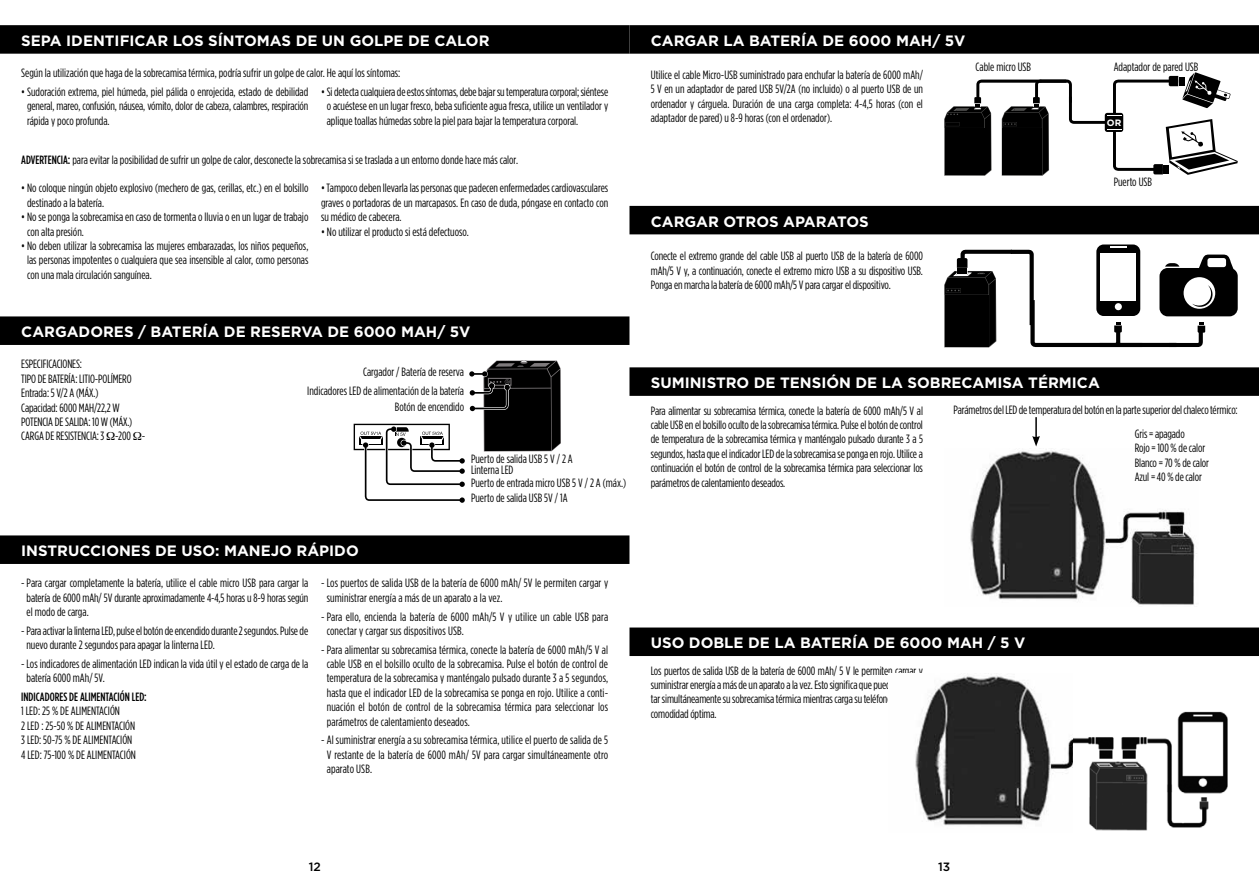
<style>
.page{position:relative;width:1259px;height:893px;background:#fff}
.page>*{position:absolute;margin:0;border:0;box-sizing:border-box;transform-origin:0 0}
.t1{font:700 15px "Gotham";color:#fff}
.t2{font:12px/14.4px "Gotham Condensed";color:#000}
.t3{font:500 12px "Gotham Condensed";color:#000}
.t4{font:500 12px "Gotham";color:#000}
.t5{font:700 9.15px "Gotham";color:#fff}
.s1{font-weight:500}
</style>
<div class="page">
<div style="left:629px;top:25px;width:630px;height:29px;background:#000"></div>
<div style="left:629px;top:206px;width:630px;height:28px;background:#000"></div>
<div style="left:629px;top:367px;width:630px;height:29px;background:#000"></div>
<svg style="left:944px;top:72px;width:294px;height:104px"></svg>
<svg style="left:1096px;top:244px;width:44px;height:72px"></svg>
<svg style="left:944px;top:247px;width:293px;height:101px"></svg>
<img style="left:970px;top:450px;width:227px;height:155px">
<hr style="left:1035px;top:417px;width:2px;height:21px;background:#000">
<svg style="left:1032px;top:436px;width:8px;height:10px"></svg>
<div style="left:629px;top:627px;width:630px;height:29px;background:#000"></div>
<div style="left:0;top:25px;width:629px;height:29px;background:#000"></div>
<div style="left:0;top:316px;width:629px;height:29px;background:#000"></div>
<div style="left:0;top:535px;width:629px;height:29px;background:#000"></div>
<svg style="left:354px;top:360px;width:207px;height:143px"></svg>
<img style="left:915px;top:675px;width:159px;height:151px">
<img style="left:1074px;top:711px;width:154px;height:120px">
<p class="t1" style="left:21px;top:31px;width:470px">SEPA IDENTIFICAR LOS SÍNTOMAS DE UN GOLPE DE CALOR</p>
<p class="t2" style="left:21px;top:66px;width:381px">Según la utilización que haga de la sobrecamisa térmica, podría sufrir un golpe de calor. He aquí los síntomas:</p>
<p class="t2" style="left:27px;top:84px;width:283px;text-align:justify;text-indent:-6px">• Sudoración extrema, piel húmeda, piel pálida o enrojecida, estado de debilidad general, mareo, confusión, náusea, vómito, dolor de cabeza, calambres, respiración rápida y poco profunda.</p>
<p class="t2" style="left:327px;top:84px;width:283px;text-align:justify;text-indent:-6px">• Si detecta cualquiera de estos síntomas, debe bajar su temperatura corporal; siéntese o acuéstese en un lugar fresco, beba suficiente agua fresca, utilice un ventilador y aplique toallas húmedas sobre la piel para bajar la temperatura corporal.</p>
<p class="t2" style="left:21px;top:152px;width:498px"><span class="s1">ADVERTENCIA:</span> para evitar la posibilidad de sufrir un golpe de calor, desconecte la sobrecamisa si se traslada a un entorno donde hace más calor.</p>
<p class="t2" style="left:27px;top:181px;width:283px;text-indent:-6px">• No coloque ningún objeto explosivo (mechero de gas, cerillas, etc.) en el bolsillo destinado a la batería.</p>
<p class="t2" style="left:27px;top:210px;width:283px;text-indent:-6px">• No se ponga la sobrecamisa en caso de tormenta o lluvia o en un lugar de trabajo con alta presión.</p>
<p class="t2" style="left:27px;top:239px;width:283px;text-align:justify;text-indent:-6px">• No deben utilizar la sobrecamisa las mujeres embarazadas, los niños pequeños, las personas impotentes o cualquiera que sea insensible al calor, como personas con una mala circulación sanguínea.</p>
<p class="t2" style="left:321px;top:181px;width:289px;text-align:justify">• Tampoco deben llevarla las personas que padecen enfermedades cardiovasculares graves o portadoras de un marcapasos. En caso de duda, póngase en contacto con su médico de cabecera.</p>
<p class="t2" style="left:321px;top:224px;width:149px">• No utilizar el producto si está defectuoso.</p>
<p class="t1" style="left:21px;top:322px;width:451px">CARGADORES / BATERÍA DE RESERVA DE 6000 MAH/ 5V</p>
<p class="t2" style="left:21px;top:357px;width:126px">ESPECIFICACIONES:<br>TIPO DE BATERÍA: LITIO-POLÍMERO<br>Entrada: 5 V/2 A (MÁX.)<br>Capacidad: 6000 MAH/22,2 W<br>POTENCIA DE SALIDA: 10 W (MÁX.)<br>CARGA DE RESISTENCIA: 3 -200 -</p>
<p class="t2" style="left:363px;top:364px;width:103px">Cargador / Batería de reserva</p>
<p class="t2" style="left:307px;top:383px;width:158px;line-height:15.9px;text-align:right">Indicadores LED de alimentación de la batería<br>Botón de encendido</p>
<p class="t2" style="left:471px;top:453px;width:103px;line-height:10.8px">Puerto de salida USB 5 V / 2 A<br>Linterna LED</p>
<p class="t2" style="left:471px;top:475px;width:157px;line-height:15.6px">Puerto de entrada micro USB 5 V / 2 A (máx.)<br>Puerto de salida USB 5V / 1A</p>
<p class="t1" style="left:21px;top:541px;width:339px">INSTRUCCIONES DE USO: MANEJO RÁPIDO</p>
<p class="t2" style="left:27px;top:576px;width:283px;text-align:justify;text-indent:-5px">- Para cargar completamente la batería, utilice el cable micro USB para cargar la batería de 6000 mAh/ 5V durante aproximadamente 4-4,5 horas u 8-9 horas según el modo de carga.</p>
<p class="t2" style="left:26px;top:623px;width:283px;text-indent:-5px">- Para activar la linterna LED, pulse el botón de encendido durante 2 segundos. Pulse de nuevo durante 2 segundos para apagar la linterna LED.</p>
<p class="t2" style="left:27px;top:656px;width:283px;text-indent:-5px">- Los indicadores de alimentación LED indican la vida útil y el estado de carga de la batería 6000 mAh/ 5V.</p>
<p class="t3" style="left:21px;top:690px;width:127px">INDICADORES DE ALIMENTACIÓN LED:</p>
<p class="t2" style="left:21px;top:704px;width:116px">1 LED: 25 % DE ALIMENTACIÓN<br>2 LED : 25-50 % DE ALIMENTACIÓN<br>3 LED: 50-75 % DE ALIMENTACIÓN<br>4 LED: 75-100 % DE ALIMENTACIÓN</p>
<p class="t2" style="left:327px;top:576px;width:283px;text-indent:-6px">- Los puertos de salida USB de la batería de 6000 mAh/ 5V le permiten cargar y suministrar energía a más de un aparato a la vez.</p>
<p class="t2" style="left:327px;top:609px;width:283px;text-indent:-6px">- Para ello, encienda la batería de 6000 mAh/5 V y utilice un cable USB para conectar y cargar sus dispositivos USB.</p>
<p class="t2" style="left:327px;top:642px;width:283px;text-align:justify;text-indent:-6px">- Para alimentar su sobrecamisa térmica, conecte la batería de 6000 mAh/5 V al cable USB en el bolsillo oculto de la sobrecamisa. Pulse el botón de control de temperatura de la sobrecamisa y manténgalo pulsado durante 3 a 5 segundos, hasta que el indicador LED de la sobrecamisa se ponga en rojo. Utilice a conti&shy;nuación el botón de control de la sobrecamisa térmica para seleccionar los parámetros de calentamiento deseados.</p>
<p class="t2" style="left:327px;top:733px;width:283px;text-align:justify;text-indent:-6px">- Al suministrar energía a su sobrecamisa térmica, utilice el puerto de salida de 5<br>V restante de la batería de 6000 mAh/ 5V para cargar simultáneamente otro aparato USB.</p>
<p class="t1" style="left:651px;top:31px;width:316px">CARGAR LA BATERÍA DE 6000 MAH/ 5V</p>
<p class="t2" style="left:651px;top:67px;width:274px;text-align:justify">Utilice el cable Micro-USB suministrado para enchufar la batería de 6000 mAh/ 5 V en un adaptador de pared USB 5V/2A (no incluido) o al puerto USB de un ordenador y cárguela. Duración de una carga completa: 4-4,5 horas (con el adaptador de pared) u 8-9 horas (con el ordenador).</p>
<p class="t2" style="left:975px;top:60px;width:57px">Cable micro USB</p>
<p class="t1" style="left:651px;top:211px;width:219px">CARGAR OTROS APARATOS</p>
<p class="t2" style="left:651px;top:249px;width:274px;text-align:justify">Conecte el extremo grande del cable USB al puerto USB de la batería de 6000 mAh/5 V y, a continuación, conecte el extremo micro USB a su dispositivo USB.<br>Ponga en marcha la batería de 6000 mAh/5 V para cargar el dispositivo.</p>
<p class="t2" style="left:1113px;top:60px;width:86px">Adaptador de pared USB</p>
<p class="t5" style="left:1106px;top:116px;width:16px">OR</p>
<p class="t2" style="left:1113px;top:175px;width:40px">Puerto USB</p>
<p class="t1" style="left:651px;top:373px;width:451px">SUMINISTRO DE TENSIÓN DE LA SOBRECAMISA TÉRMICA</p>
<p class="t2" style="left:651px;top:403px;width:274px;text-align:justify">Para alimentar su sobrecamisa térmica, conecte la batería de 6000 mAh/5 V al cable USB en el bolsillo oculto de la sobrecamisa térmica. Pulse el botón de control de temperatura de la sobrecamisa térmica y manténgalo pulsado durante 3 a 5 segundos, hasta que el indicador LED de la sobrecamisa se ponga en rojo. Utilice a continuación el botón de control de la sobrecamisa térmica para seleccionar los parámetros de calentamiento deseados.</p>
<p class="t2" style="left:1134px;top:398px;width:104px;line-height:23.4px;text-indent:-181px">Parámetros del LED de temperatura del botón en la parte superior del chaleco térmico:<br>Gris = apagado</p>
<p class="t2" style="left:1134px;top:441px;width:76px">Rojo = 100 % de calor<br>Blanco = 70 % de calor<br>Azul = 40 % de calor</p>
<p class="t1" style="left:651px;top:633px;width:376px">USO DOBLE DE LA BATERÍA DE 6000 MAH / 5 V</p>
<p class="t2" style="left:651px;top:663px;width:274px;text-align:justify">Los puertos de salida USB de la batería de 6000 mAh/ 5 V le permiten cargar y suministrar energía a más de un aparato a la vez. Esto significa que puede alimen&shy;tar simultáneamente su sobrecamisa térmica mientras carga su teléfono para una comodidad óptima.</p>
<p class="t4" style="left:309px;top:859px;width:14px">12</p>
<p class="t4" style="left:938px;top:859px;width:14px">13</p>
</div>
